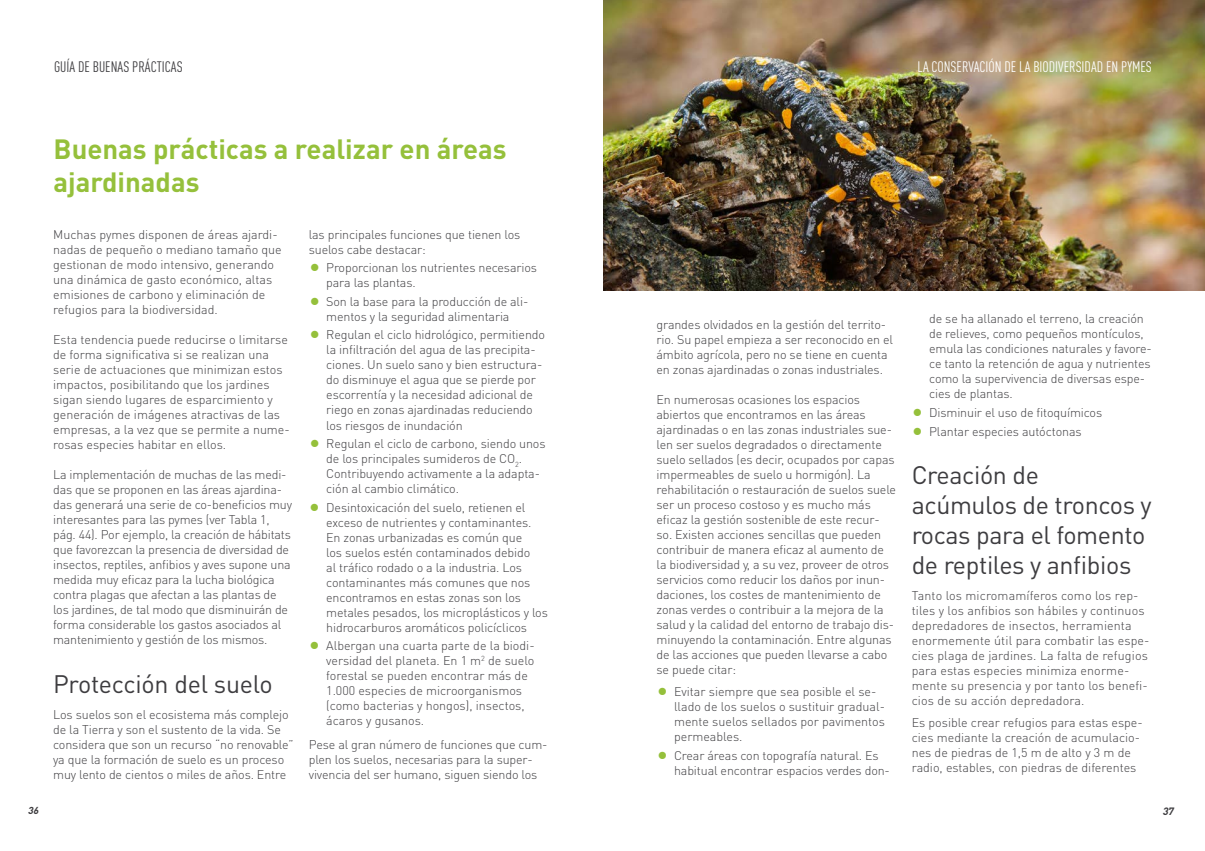
<style>
.page{position:relative;width:1205px;height:851px;background:#fff}
.page>*{position:absolute;margin:0;border:0;box-sizing:border-box;transform-origin:0 0}
.t1{font:700 27.5px/33px "DIN Pro";color:#95c03b}
.t2{font:25px/30px "DIN Pro";letter-spacing:-.015em;color:#3e3d40}
.t3{font:15px "DIN Cond";color:#fff}
.t4{font:15px "DIN Cond";color:#3e3d40}
.t5{font:300 12.5px/15px "DIN Pro";letter-spacing:-.01em;color:#3e3d40}
.t6{font:300 12.5px/15px "DIN Pro";letter-spacing:.01em;color:#3e3d40}
.t7{font:italic 700 10.5px "DIN Pro";color:#3e3d40}
.t8{font:italic 700 10px "DIN Pro";color:#3e3d40}
.s1{color:#95c03b}
</style>
<div class="page">
<img style="left:604px;top:0;width:601px;height:291px">
<p class="t4" style="left:54px;top:58px;width:130px">GUÍA DE BUENAS PRÁCTICAS</p>
<h1 class="t1" style="left:54px;top:132px;width:455px">Buenas prácticas a realizar en áreas ajardinadas</h1>
<p class="t5" style="left:53px;top:226px;width:230px">Muchas pymes disponen de áreas ajardi&shy;nadas de pequeño o mediano tamaño que gestionan de modo intensivo, generando una dinámica de gasto económico, altas emisiones de carbono y eliminación de refugios para la biodiversidad.</p>
<p class="t5" style="left:53px;top:331px;width:238px">Esta tendencia puede reducirse o limitarse de forma significativa si se realizan una serie de actuaciones que minimizan estos impactos, posibilitando que los jardines sigan siendo lugares de esparcimiento y generación de imágenes atractivas de las empresas, a la vez que se permite a nume&shy;rosas especies habitar en ellos.</p>
<p class="t5" style="left:53px;top:466px;width:240px">La implementación de muchas de las medi&shy;das que se proponen en las áreas ajardina&shy;das generará una serie de co-beneficios muy interesantes para las pymes (ver Tabla 1, pág. 44). Por ejemplo, la creación de hábitats que favorezcan la presencia de diversidad de insectos, reptiles, anfibios y aves supone una medida muy eficaz para la lucha biológica contra plagas que afectan a las plantas de los jardines, de tal modo que disminuirán de forma considerable los gastos asociados al mantenimiento y gestión de los mismos.</p>
<h2 class="t2" style="left:53px;top:667px;width:221px">Protección del suelo</h2>
<p class="t5" style="left:53px;top:706px;width:242px">Los suelos son el ecosistema más complejo de la Tierra y son el sustento de la vida. Se considera que son un recurso “no renovable” ya que la formación de suelo es un proceso muy lento de cientos o miles de años. Entre</p>
<p class="t5" style="left:309px;top:226px;width:213px">las principales funciones que tienen los suelos cabe destacar:</p>
<p class="t5" style="left:326px;top:260px;width:212px;text-indent:-16px"><span class="s1">●</span> Proporcionan los nutrientes necesarios para las plantas.</p>
<p class="t5" style="left:310px;top:293px;width:220px;text-align:center"><span class="s1">●</span> Son la base para la producción de ali&shy;mentos y la seguridad alimentaria</p>
<p class="t5" style="left:326px;top:327px;width:220px;text-indent:-16px"><span class="s1">●</span> Regulan el ciclo hidrológico, permitiendo la infiltración del agua de las precipita&shy;ciones. Un suelo sano y bien estructura&shy;do disminuye el agua que se pierde por escorrentía y la necesidad adicional de riego en zonas ajardinadas reduciendo los riesgos de inundación</p>
<p class="t5" style="left:326px;top:435px;width:221px;text-indent:-16px"><span class="s1">●</span> Regulan el ciclo de carbono, siendo unos de los principales sumideros de CO<sub>2</sub>.<br>Contribuyendo activamente a la adapta&shy;ción al cambio climático.</p>
<p class="t5" style="left:326px;top:499px;width:223px;text-indent:-16px"><span class="s1">●</span> Desintoxicación del suelo, retienen el exceso de nutrientes y contaminantes.<br>En zonas urbanizadas es común que<br>los suelos estén contaminados debido<br>al tráfico rodado o a la industria. Los contaminantes más comunes que nos encontramos en estas zonas son los metales pesados, los microplásticos y los hidrocarburos aromáticos policíclicos</p>
<p class="t5" style="left:326px;top:637px;width:210px;text-indent:-16px"><span class="s1">●</span> Albergan una cuarta parte de la biodi&shy;versidad del planeta. En 1 m<sup>2</sup> de suelo forestal se pueden encontrar más de 1.000 especies de microorganismos (como bacterias y hongos), insectos, ácaros y gusanos.</p>
<p class="t5" style="left:309px;top:736px;width:240px">Pese al gran número de funciones que cum&shy;plen los suelos, necesarias para la super&shy;vivencia del ser humano, siguen siendo los</p>
<p class="t3" style="left:917px;top:58px;width:236px">LA CONSERVACIÓN DE LA BIODIVERSIDAD EN PYMES</p>
<p class="t5" style="left:656px;top:316px;width:238px">grandes olvidados en la gestión del territo&shy;rio. Su papel empieza a ser reconocido en el ámbito agrícola, pero no se tiene en cuenta en zonas ajardinadas o zonas industriales.</p>
<p class="t5" style="left:656px;top:391px;width:241px">En numerosas ocasiones los espacios abiertos que encontramos en las áreas ajardinadas o en las zonas industriales sue&shy;len ser suelos degradados o directamente suelo sellados (es decir, ocupados por capas impermeables de suelo u hormigón). La rehabilitación o restauración de suelos suele ser un proceso costoso y es mucho más eficaz la gestión sostenible de este recur&shy;so. Existen acciones sencillas que pueden contribuir de manera eficaz al aumento de la biodiversidad y, a su vez, proveer de otros servicios como reducir los daños por inun&shy;daciones, los costes de mantenimiento de zonas verdes o contribuir a la mejora de la salud y la calidad del entorno de trabajo dis&shy;minuyendo la contaminación. Entre algunas de las acciones que pueden llevarse a cabo se puede citar:</p>
<p class="t5" style="left:674px;top:683px;width:212px;text-indent:-16px"><span class="s1">●</span> Evitar siempre que sea posible el se&shy;llado de los suelos o sustituir gradual&shy;mente suelos sellados por pavimentos permeables.</p>
<p class="t5" style="left:674px;top:747px;width:217px;text-indent:-16px"><span class="s1">●</span> Crear áreas con topografía natural. Es habitual encontrar espacios verdes don-</p>
<p class="t5" style="left:929px;top:311px;width:224px">de se ha allanado el terreno, la creación de relieves, como pequeños montículos, emula las condiciones naturales y favore&shy;ce tanto la retención de agua y nutrientes como la supervivencia de diversas espe&shy;cies de plantas.</p>
<p class="t5" style="left:913px;top:404px;width:191px"><span class="s1">●</span> Disminuir el uso de fitoquímicos</p>
<p class="t5" style="left:913px;top:423px;width:170px"><span class="s1">●</span> Plantar especies autóctonas</p>
<h2 class="t2" style="left:911px;top:459px;width:242px">Creación de<br>acúmulos de troncos y rocas para el fomento de reptiles y anfibios</h2>
<p class="t6" style="left:911px;top:587px;width:239px">Tanto los micromamíferos como los rep&shy;tiles y los anfibios son hábiles y continuos depredadores de insectos, herramienta enormemente útil para combatir las espe&shy;cies plaga de jardines. La falta de refugios para estas especies minimiza enorme&shy;mente su presencia y por tanto los benefi&shy;cios de su acción depredadora.</p>
<p class="t5" style="left:911px;top:714px;width:233px">Es posible crear refugios para estas espe&shy;cies mediante la creación de acumulacio&shy;nes de piedras de 1,5 m de alto y 3 m de radio, estables, con piedras de diferentes</p>
<p class="t8" style="left:28px;top:803px;width:15px">36</p>
<p class="t7" style="left:1162px;top:803px;width:15px">37</p>
</div>
